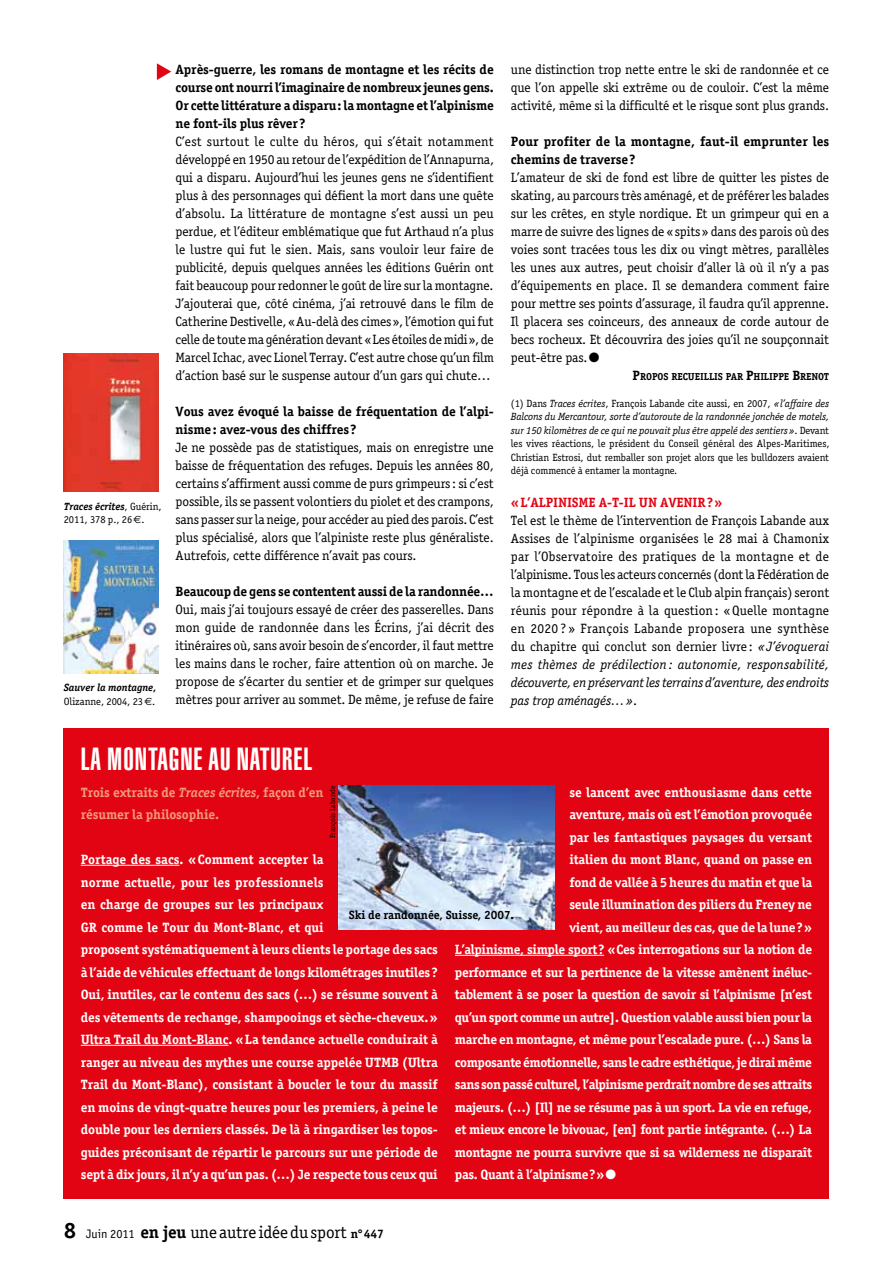
<style>
.page{position:relative;width:893px;height:1263px;background:#fff}
.page>*{position:absolute;margin:0;border:0;box-sizing:border-box;transform-origin:0 0}
.t1{font:900 extra-condensed 31.5px "Helvetica";letter-spacing:.03em;color:#fff}
.t2{font:17.25px "Officina Serif";letter-spacing:-.005em;color:#000}
.t3{font:13.5px/18px "Officina Serif";letter-spacing:-.01em;color:#000;text-align:justify}
.t4{font:700 13.5px/22.5px "Officina Serif";letter-spacing:-.01em;color:#fff}
.t5{font:700 13.5px/18px "Officina Serif";letter-spacing:-.01em;color:#000}
.t6{font:700 13.5px "Officina Serif";letter-spacing:-.035em;color:#fff}
.t7{font:700 13.5px/22.5px "Officina Serif";letter-spacing:-.01em;color:#f3997b}
.t8{font:700 13.5px "Officina Serif";letter-spacing:-.01em;color:#e30413}
.t9{font:700 12px "Officina Serif";letter-spacing:-.005em;color:#000}
.t10{font:10.5px/13.5px "Officina Serif";letter-spacing:-.01em;color:#000}
.t11{font:700 10.2px "Officina Serif";letter-spacing:-.01em;color:#000}
.t12{font:7.5px "Officina Serif";letter-spacing:-.005em;color:#000}
.s1{font-weight:700;font-style:italic}
.s2{font-family:"Euro Sans"}
.s3{font-weight:700}
.s4{font-size:13.5px}
.s5{font-style:italic}
.s6{font-weight:700;font-size:22.2px}
.s7{font-family:"Officina Sans";font-size:12.3px}
.s8{font-weight:700;font-size:12.3px}
</style>
<div class="page">
<svg style="left:157px;top:63px;width:14px;height:17px"></svg>
<img style="left:64px;top:540px;width:95px;height:133px">
<div style="left:64px;top:728px;width:765px;height:471px;background:#e30413"></div>
<hr style="left:81px;top:865px;width:98px;height:1px;background:#fff">
<hr style="left:81px;top:1045px;width:148px;height:1px;background:#fff">
<hr style="left:455px;top:955px;width:149px;height:1px;background:#fff">
<img style="left:338px;top:786px;width:216px;height:143px">
<img style="left:64px;top:353px;width:95px;height:138px">
<p class="t10" style="left:64px;top:499px;width:99px"><span class="s1">Traces écrites</span>, Guérin,<br>2011, 378 p., 26<span class="s2">€</span>.</p>
<p class="t10" style="left:64px;top:681px;width:94px"><span class="s1">Sauver la montagne</span><span class="s3">,<br></span>Olizanne, 2004, 23<span class="s2">€</span>.</p>
<p class="t5" style="left:176px;top:61px;width:320px;text-align:justify">Après-guerre, les romans de montagne et les récits de course ont nourri l’imaginaire de nombreux jeunes gens.<br>Or cette littérature a disparu: la montagne et l’alpinisme ne font-ils plus rêver?</p>
<p class="t3" style="left:176px;top:133px;width:320px">C’est surtout le culte du héros, qui s’était notamment développé en 1950 au retour de l’expédition de l’Annapurna, qui a disparu. Aujourd’hui les jeunes gens ne s’identifient plus à des personnages qui défient la mort dans une quête d’absolu. La littérature de montagne s’est aussi un peu perdue, et l’éditeur emblématique que fut Arthaud n’a plus le lustre qui fut le sien. Mais, sans vouloir leur faire de publicité, depuis quelques années les éditions Guérin ont fait beaucoup pour redonner le goût de lire sur la montagne.<br>J’ajouterai que, côté cinéma, j’ai retrouvé dans le film de Catherine Destivelle, «Au-delà des cimes», l’émotion qui fut celle de toute ma génération devant «Les étoiles de midi», de Marcel Ichac, avec Lionel Terray. C’est autre chose qu’un film d’action basé sur le suspense autour d’un gars qui chute…</p>
<p class="t5" style="left:176px;top:403px;width:320px">Vous avez évoqué la baisse de fréquentation de l’alpi&shy;nisme: avez-vous des chiffres?</p>
<p class="t3" style="left:176px;top:439px;width:320px">Je ne possède pas de statistiques, mais on enregistre une baisse de fréquentation des refuges. Depuis les années 80, certains s’affirment aussi comme de purs grimpeurs: si c’est possible, ils se passent volontiers du piolet et des crampons, sans passer sur la neige, pour accéder au pied des parois. C’est plus spécialisé, alors que l’alpiniste reste plus généraliste.<br>Autrefois, cette différence n’avait pas cours.</p>
<p class="t5" style="left:176px;top:583px;width:320px">Beaucoup de gens se contentent aussi de la randonnée…</p>
<p class="t3" style="left:176px;top:601px;width:320px">Oui, mais j’ai toujours essayé de créer des passerelles. Dans mon guide de randonnée dans les Écrins, j’ai décrit des itinéraires où, sans avoir besoin de s’encorder, il faut mettre les mains dans le rocher, faire attention où on marche. Je propose de s’écarter du sentier et de grimper sur quelques mètres pour arriver au sommet. De même, je refuse de faire</p>
<p class="t3" style="left:511px;top:60px;width:320px">une distinction trop nette entre le ski de randonnée et ce que l’on appelle ski extrême ou de couloir. C’est la même activité, même si la difficulté et le risque sont plus grands.</p>
<p class="t5" style="left:511px;top:132px;width:320px">Pour profiter de la montagne, faut-il emprunter les chemins de traverse?</p>
<p class="t3" style="left:511px;top:168px;width:320px">L’amateur de ski de fond est libre de quitter les pistes de skating, au parcours très aménagé, et de préférer les balades sur les crêtes, en style nordique. Et un grimpeur qui en a marre de suivre des lignes de «spits» dans des parois où des voies sont tracées tous les dix ou vingt mètres, parallèles les unes aux autres, peut choisir d’aller là où il n’y a pas d’équipements en place. Il se demandera comment faire pour mettre ses points d’assurage, il faudra qu’il apprenne.<br>Il placera ses coinceurs, des anneaux de corde autour de becs rocheux. Et découvrira des joies qu’il ne soupçonnait peut-être pas.●</p>
<p class="t11" style="left:633px;top:370px;width:198px"><span class="s4">P</span>ROPOS RECUEILLIS PAR <span class="s4">P</span>HILIPPE <span class="s4">B</span>RENOT</p>
<p class="t10" style="left:511px;top:397px;width:320px;text-align:justify">(1) Dans <span class="s5">Traces écrites</span>, François Labande cite aussi, en 2007, <span class="s5">«l’affaire des Balcons du Mercantour, sorte d’autoroute de la randonnée jonchée de motels, sur 150 kilomètres de ce qui ne pouvait plus être appelé des sentiers»</span>. Devant les vives réactions, le président du Conseil général des Alpes-Maritimes, Christian Estrosi, dut remballer son projet alors que les bulldozers avaient déjà commencé à entamer la montagne.</p>
<p class="t8" style="left:511px;top:494px;width:213px">«L’ALPINISME A-T-IL UN AVENIR?»</p>
<p class="t3" style="left:511px;top:511px;width:320px">Tel est le thème de l’intervention de François Labande aux Assises de l’alpinisme organisées le 28 mai à Chamonix par l’Observatoire des pratiques de la montagne et de l’alpinisme. Tous les acteurs concernés (dont la Fédération de la montagne et de l’escalade et le Club alpin français) seront réunis pour répondre à la question: «Quelle montagne en 2020 ? » François Labande proposera une synthèse du chapitre qui conclut son dernier livre : <span class="s5">« J’évoquerai mes thèmes de prédilection : autonomie, responsabilité, découverte, en préservant les terrains d’aventure, des endroits pas trop aménagés…»</span>.</p>
<h1 class="t1" style="left:81px;top:741px;width:233px">LA MONTAGNE AU NATUREL</h1>
<p class="t7" style="left:81px;top:780px;width:244px">Trois extraits de <span class="s5">Traces écrites</span>, façon d’en résumer la philosophie.</p>
<p class="t4" style="left:81px;top:848px;width:359px">Portage des sacs. «Comment accepter la<br>norme actuelle, pour les professionnels<br>en charge de groupes sur les principaux<br>GR comme le Tour du Mont-Blanc, et qui<br>proposent systématiquement à leurs clients le portage des sacs à l’aide de véhicules effectuant de longs kilométrages inutiles ?<br>Oui, inutiles, car le contenu des sacs (…) se résume souvent à des vêtements de rechange, shampooings et sèche-cheveux.» Ultra Trail du Mont-Blanc. «La tendance actuelle conduirait à ranger au niveau des mythes une course appelée UTMB (Ultra Trail du Mont-Blanc), consistant à boucler le tour du massif en moins de vingt-quatre heures pour les premiers, à peine le double pour les derniers classés. De là à ringardiser les topos&shy;guides préconisant de répartir le parcours sur une période de sept à dix jours, il n’y a qu’un pas. (…) Je respecte tous ceux qui</p>
<p class="t12" style="left:328px;top:838px;width:54px;rotate:-90deg">François Labande</p>
<p class="t4" style="left:569px;top:780px;width:244px">se lancent avec enthousiasme dans cette</p>
<p class="t4" style="left:569px;top:803px;width:244px">aventure, mais où est l’émotion provoquée</p>
<p class="t4" style="left:569px;top:825px;width:244px">par les fantastiques paysages du versant</p>
<p class="t4" style="left:569px;top:848px;width:244px">italien du mont Blanc, quand on passe en</p>
<p class="t4" style="left:569px;top:870px;width:244px">fond de vallée à 5 heures du matin et que la</p>
<p class="t4" style="left:569px;top:893px;width:244px">seule illumination des piliers du Freney ne</p>
<p class="t4" style="left:569px;top:915px;width:244px">vient, au meilleur des cas, que de la lune?»</p>
<p class="t4" style="left:455px;top:938px;width:359px">L’alpinisme, simple sport? «Ces interrogations sur la notion de</p>
<p class="t4" style="left:455px;top:961px;width:359px">performance et sur la pertinence de la vitesse amènent inéluc-</p>
<p class="t4" style="left:455px;top:983px;width:359px">tablement à se poser la question de savoir si l’alpinisme [n’est</p>
<p class="t4" style="left:455px;top:1006px;width:359px">qu’un sport comme un autre]. Question valable aussi bien pour la</p>
<p class="t4" style="left:455px;top:1028px;width:359px">marche en montagne, et même pour l’escalade pure. (…) Sans la</p>
<p class="t6" style="left:455px;top:1054px;width:358px">composante émotionnelle, sans le cadre esthétique, je dirai même</p>
<p class="t6" style="left:455px;top:1076px;width:359px">sans son passé culturel, l’alpinisme perdrait nombre de ses attraits</p>
<p class="t4" style="left:455px;top:1096px;width:359px">majeurs. (…) [Il] ne se résume pas à un sport. La vie en refuge,</p>
<p class="t4" style="left:455px;top:1118px;width:359px">et mieux encore le bivouac, [en] font partie intégrante. (…) La</p>
<p class="t4" style="left:455px;top:1141px;width:359px">montagne ne pourra survivre que si sa wilderness ne disparaît</p>
<p class="t4" style="left:455px;top:1163px;width:163px">pas. Quant à l’alpinisme?»●</p>
<p class="t9" style="left:349px;top:907px;width:167px">Ski de randonnée, Suisse, 2007.</p>
<p class="t2" style="left:64px;top:1222px;width:322px"><span class="s6">8</span> <span class="s7">Juin 2011</span> <span class="s3">en jeu</span> une autre idée du sport <span class="s8">n°447</span></p>
</div>
